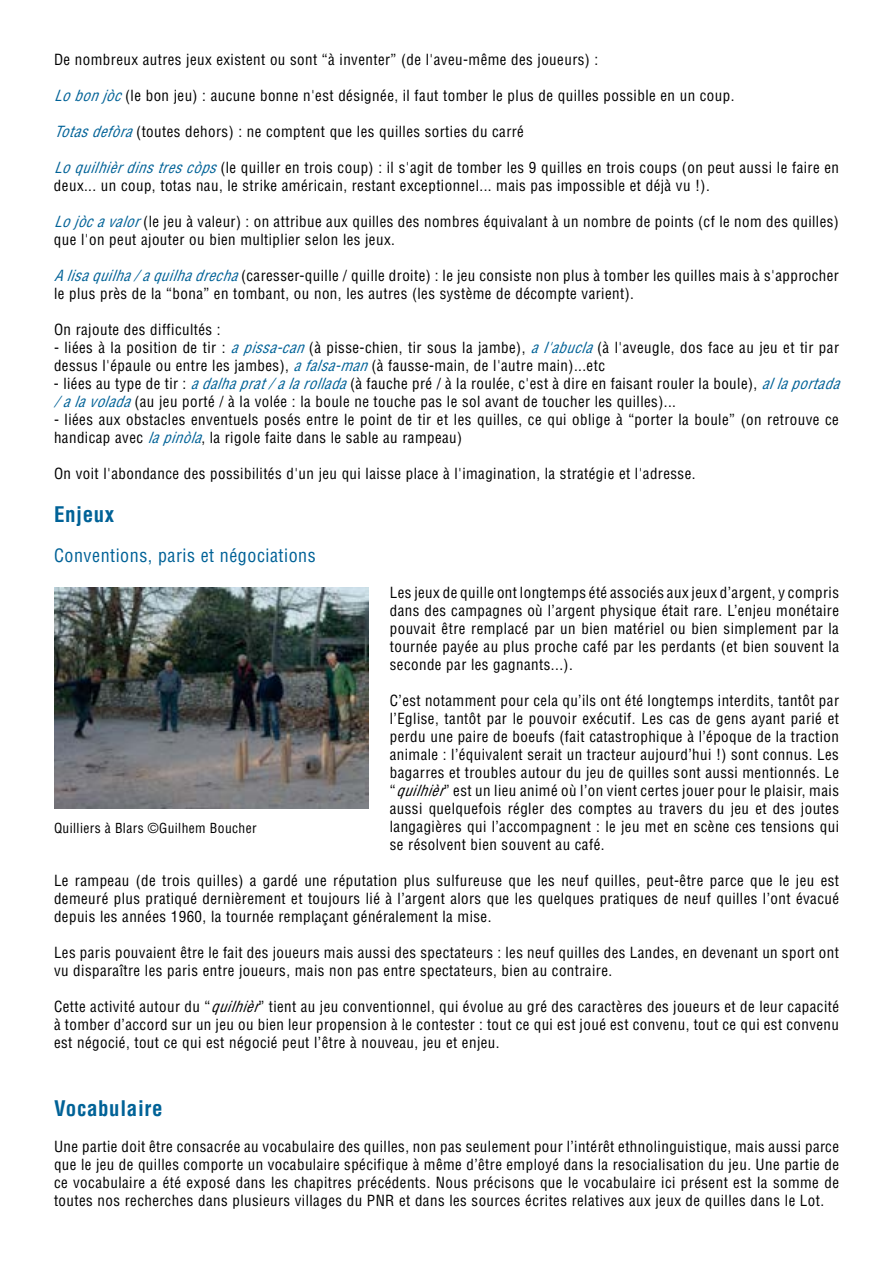
<style>
.page{position:relative;width:893px;height:1263px;background:#fff}
.page>*{position:absolute;margin:0;border:0;box-sizing:border-box;transform-origin:0 0}
.t1{font:700 condensed 21px "Helvetica LT Std";letter-spacing:.03em;color:#006297}
.t2{font:condensed 18px "Helvetica LT Std";letter-spacing:.03em;color:#006297}
.t3{font:condensed 15px/18px "Helvetica LT Std";letter-spacing:.03em;color:#000}
.t4{font:condensed 13.5px "Helvetica LT Std";letter-spacing:.03em;color:#000}
.s1{font-style:italic;color:#006297}
.s2{font-style:italic}
</style>
<div class="page">
<img style="left:54px;top:587px;width:315px;height:222px">
<p class="t3" style="left:54px;top:50px;width:546px">De nombreux autres jeux existent ou sont “à inventer” (de l'aveu-même des joueurs) :</p>
<p class="t3" style="left:54px;top:86px;width:682px"><span class="s1">Lobonjòc</span>(le bon jeu) : aucune bonne n'est désignée, il faut tomber le plus de quilles possible en un coup.</p>
<p class="t3" style="left:54px;top:122px;width:471px"><span class="s1">Totasdefòra</span>(toutes dehors) : ne comptent que les quilles sorties du carré</p>
<p class="t3" style="left:54px;top:158px;width:786px"><span class="s1">Loquilhièrdinstrescòps</span>(le quiller en trois coup) : il s'agit de tomber les 9 quilles en trois coups (on peut aussi le faire en deux... un coup, totas nau, le strike américain, restant exceptionnel... mais pas impossible et déjà vu !).</p>
<p class="t3" style="left:54px;top:212px;width:786px"><span class="s1">Lojòcavalor</span>(le jeu à valeur) : on attribue aux quilles des nombres équivalant à un nombre de points (cf le nom des quilles) que l'on peut ajouter ou bien multiplier selon les jeux.</p>
<p class="t3" style="left:54px;top:266px;width:786px"><span class="s1">Alisaquilha/aquilhadrecha</span>(caresser-quille / quille droite) : le jeu consiste non plus à tomber les quilles mais à s'approcher le plus près de la “bona” en tombant, ou non, les autres (les système de décompte varient).</p>
<p class="t3" style="left:54px;top:320px;width:168px">On rajoute des difficultés :</p>
<p class="t3" style="left:54px;top:338px;width:786px">- liées à la position de tir : <span class="s1">apissa-can</span>(à pisse-chien, tir sous la jambe), <span class="s1">al'abucla</span>(à l'aveugle, dos face au jeu et tir par dessus l'épaule ou entre les jambes), <span class="s1">afalsa-man</span>(à fausse-main, de l'autre main)...etc</p>
<p class="t3" style="left:54px;top:374px;width:793px">- liées au type de tir : <span class="s1">adalhaprat/alarollada</span>(à fauche pré / à la roulée, c'est à dire en faisant rouler la boule), <span class="s1">allaportada /alavolada</span>(au jeu porté / à la volée : la boule ne touche pas le sol avant de toucher les quilles)...</p>
<p class="t3" style="left:54px;top:410px;width:786px">- liées aux obstacles enventuels posés entre le point de tir et les quilles, ce qui oblige à “porter la boule” (on retrouve ce handicap avec <span class="s1">lapinòla</span>, la rigole faite dans le sable au rampeau)</p>
<p class="t3" style="left:54px;top:464px;width:643px">On voit l'abondance des possibilités d'un jeu qui laisse place à l'imagination, la stratégie et l'adresse.</p>
<h1 class="t1" style="left:54px;top:501px;width:62px">Enjeux</h1>
<p class="t2" style="left:54px;top:544px;width:263px">Conventions, paris et négociations</p>
<p class="t3" style="left:390px;top:583px;width:451px;text-align:justify">Les jeux de quille ont longtemps été associés aux jeux d’argent, y compris dans des campagnes où l’argent physique était rare. L’enjeu monétaire pouvait être remplacé par un bien matériel ou bien simplement par la tournée payée au plus proche café par les perdants (et bien souvent la seconde par les gagnants...).</p>
<p class="t3" style="left:390px;top:691px;width:451px;text-align:justify">C’est notamment pour cela qu’ils ont été longtemps interdits, tantôt par l’Eglise, tantôt par le pouvoir exécutif. Les cas de gens ayant parié et perdu une paire de boeufs (fait catastrophique à l’époque de la traction animale : l’équivalent serait un tracteur aujourd’hui !) sont connus. Les bagarres et troubles autour du jeu de quilles sont aussi mentionnés. Le “<span class="s2">quilhièr</span>” est un lieu animé où l’on vient certes jouer pour le plaisir, mais aussi quelquefois régler des comptes au travers du jeu et des joutes langagières qui l’accompagnent : le jeu met en scène ces tensions qui se résolvent bien souvent au café.</p>
<p class="t3" style="left:54px;top:871px;width:787px;text-align:justify">Le rampeau (de trois quilles) a gardé une réputation plus sulfureuse que les neuf quilles, peut-être parce que le jeu est demeuré plus pratiqué dernièrement et toujours lié à l’argent alors que les quelques pratiques de neuf quilles l’ont évacué depuis les années 1960, la tournée remplaçant généralement la mise.</p>
<p class="t3" style="left:54px;top:943px;width:786px">Les paris pouvaient être le fait des joueurs mais aussi des spectateurs : les neuf quilles des Landes, en devenant un sport ont vu disparaître les paris entre joueurs, mais non pas entre spectateurs, bien au contraire.</p>
<p class="t3" style="left:54px;top:997px;width:786px;text-align:justify">Cette activité autour du “<span class="s2">quilhièr</span>” tient au jeu conventionnel, qui évolue au gré des caractères des joueurs et de leur capacité à tomber d’accord sur un jeu ou bien leur propension à le contester : tout ce qui est joué est convenu, tout ce qui est convenu est négocié, tout ce qui est négocié peut l’être à nouveau, jeu et enjeu.</p>
<p class="t4" style="left:54px;top:820px;width:204px">Quilliers à Blars ©Guilhem Boucher</p>
<h1 class="t1" style="left:54px;top:1095px;width:110px">Vocabulaire</h1>
<p class="t3" style="left:54px;top:1137px;width:786px;text-align:justify">Une partie doit être consacrée au vocabulaire des quilles, non pas seulement pour l’intérêt ethnolinguistique, mais aussi parce que le jeu de quilles comporte un vocabulaire spécifique à même d’être employé dans la resocialisation du jeu. Une partie de ce vocabulaire a été exposé dans les chapitres précédents. Nous précisons que le vocabulaire ici présent est la somme de toutes nos recherches dans plusieurs villages du PNR et dans les sources écrites relatives aux jeux de quilles dans le Lot.</p>
</div>
